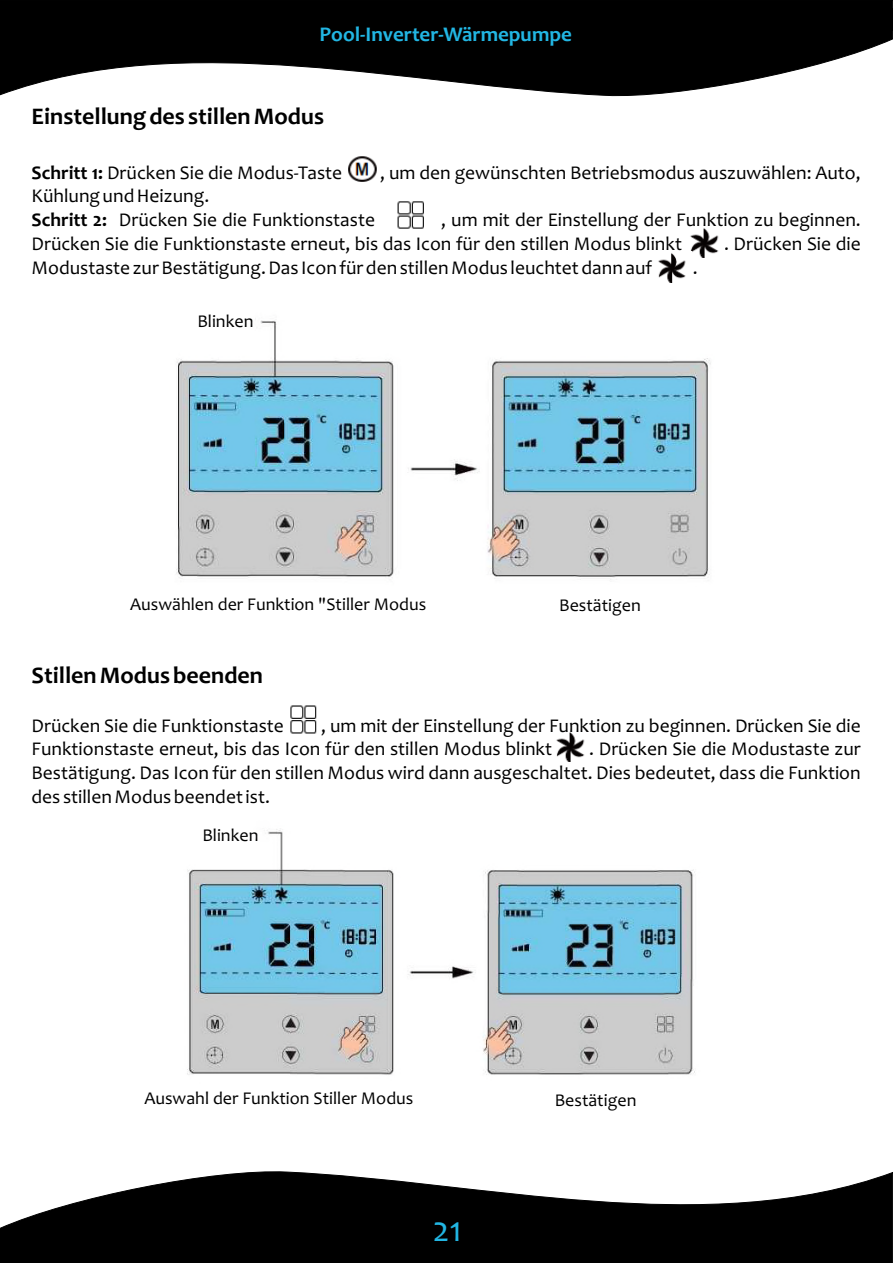
<style>
.page{position:relative;width:893px;height:1263px;background:#fff}
.page>*{position:absolute;margin:0;border:0;box-sizing:border-box;transform-origin:0 0}
.t1{font:36px "Candara";color:#22b6e3}
.t2{font:700 24px "Candara";color:#000}
.t3{font:700 21px "Candara";color:#22b6e3}
.t4{font:19.5px/23.9px "Candara";color:#000}
.t5{font:18px "Candara";color:#000}
.s1{font-weight:700}
</style>
<div class="page">
<img style="left:187px;top:829px;width:508px;height:246px">
<img style="left:556px;top:732px;width:29px;height:29px">
<img style="left:290px;top:705px;width:27px;height:29px">
<img style="left:176px;top:320px;width:535px;height:260px">
<svg style="left:0;top:1171px;width:893px;height:92px;fill:#000"></svg>
<svg style="left:0;top:0;width:893px;height:97px;fill:#000"></svg>
<img style="left:348px;top:156px;width:29px;height:26px">
<img style="left:690px;top:228px;width:29px;height:29px">
<img style="left:397px;top:201px;width:27px;height:28px">
<img style="left:658px;top:252px;width:34px;height:30px">
<p class="t3" style="left:320px;top:26px;width:254px">Pool-Inverter-Wärmepumpe</p>
<p class="t2" style="left:32px;top:107px;width:294px">Einstellung des stillen Modus</p>
<p class="t4" style="left:32px;top:162px;width:312px"><span class="s1">Schritt 1:</span> Drücken Sie die Modus-Taste</p>
<p class="t4" style="left:380px;top:162px;width:482px">, um den gewünschten Betriebsmodus auszuwählen: Auto,</p>
<p class="t4" style="left:32px;top:186px;width:345px">Kühlung und Heizung.<br><span class="s1">Schritt 2:</span> Drücken Sie die Funktionstaste</p>
<p class="t4" style="left:32px;top:210px;width:831px;text-indent:410px">, um mit der Einstellung der Funktion zu beginnen.<br>Drücken Sie die Funktionstaste erneut, bis das Icon für den stillen Modus blinkt</p>
<p class="t4" style="left:724px;top:234px;width:138px">. Drücken Sie die</p>
<p class="t4" style="left:32px;top:257px;width:622px">Modustaste zur Bestätigung. Das Icon für den stillen Modus leuchtet dann auf</p>
<p class="t4" style="left:693px;top:257px;width:6px">.</p>
<p class="t5" style="left:197px;top:313px;width:58px">Blinken</p>
<p class="t5" style="left:130px;top:596px;width:298px">Auswählen der Funktion "Stiller Modus</p>
<p class="t5" style="left:559px;top:598px;width:83px">Bestätigen</p>
<p class="t2" style="left:32px;top:665px;width:233px">Stillen Modus beenden</p>
<p class="t4" style="left:32px;top:715px;width:254px">Drücken Sie die Funktionstaste</p>
<p class="t4" style="left:32px;top:715px;width:831px;text-indent:290px">, um mit der Einstellung der Funktion zu beginnen. Drücken Sie die<br>Funktionstaste erneut, bis das Icon für den stillen Modus blinkt</p>
<p class="t4" style="left:32px;top:739px;width:831px;text-align:justify;text-indent:558px">. Drücken Sie die Modustaste zur Bestätigung. Das Icon für den stillen Modus wird dann ausgeschaltet. Dies bedeutet, dass die Funktion des stillen Modus beendet ist.</p>
<p class="t5" style="left:202px;top:828px;width:58px">Blinken</p>
<p class="t5" style="left:144px;top:1091px;width:271px">Auswahl der Funktion Stiller Modus</p>
<h1 class="t1" style="left:433px;top:1214px;width:31px">21</h1>
<p class="t5" style="left:555px;top:1092px;width:83px">Bestätigen</p>
</div>
